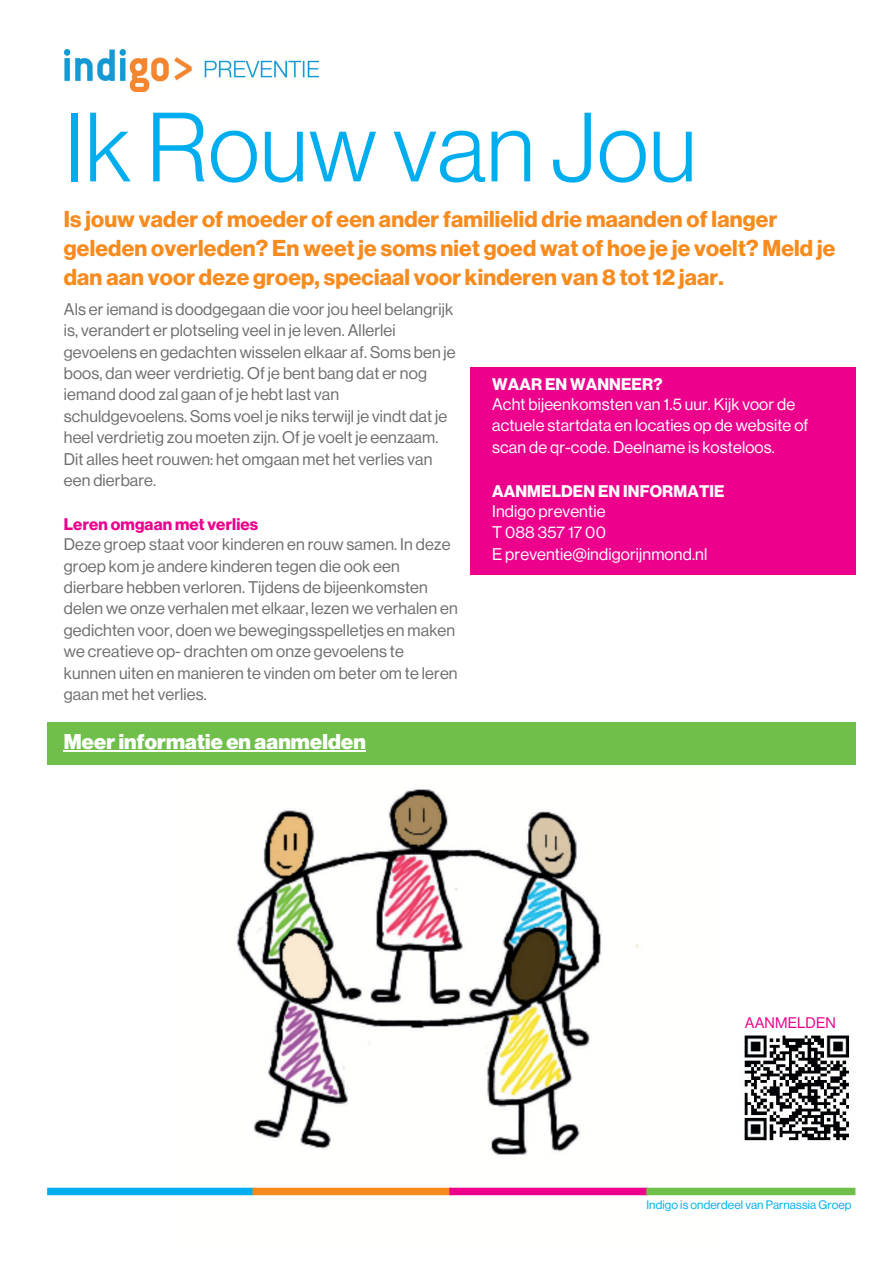
<style>
.page{position:relative;width:894px;height:1264px;background:#fff}
.page>*{position:absolute;margin:0;border:0;box-sizing:border-box;transform-origin:0 0}
.t1{font:96px "N Haas Grotesk DS Pro 45 Lt";letter-spacing:.01em;color:#00aeef}
.t2{font:22.5px/29.2px "N Haas Grotesk DS Pro 75 Bd";letter-spacing:.01em;color:#f78b1e}
.t3{font:21px "N Haas Grotesk DS Pro 95 Blk";letter-spacing:.01em;color:#fff}
.t4{font:16.5px/21.3px "N Haas Grotesk DS Pro 55 Rg";letter-spacing:.01em;color:#6d6e70}
.t5{font:16.5px/21px "N Haas Grotesk DS Pro 55 Rg";letter-spacing:.01em;color:#fff}
.t6{font:15px "N Haas Grotesk DS Pro 55 Rg";letter-spacing:.01em;color:#ec008c}
.t7{font:12px "N Haas Grotesk DS Pro 55 Rg";letter-spacing:.01em;color:#00aeef}
.s1{font-family:"N Haas Grotesk DS Pro 75 Bd";color:#ec008c}
.s2{font-family:"N Haas Grotesk DS Pro 75 Bd"}
</style>
<div class="page">
<img style="left:173px;top:789px;width:547px;height:407px">
<div style="left:47px;top:1187px;width:207px;height:8px;background:#00aeef"></div>
<div style="left:252px;top:1187px;width:199px;height:8px;background:#f78b1e"></div>
<div style="left:449px;top:1187px;width:199px;height:8px;background:#ec008c"></div>
<div style="left:646px;top:1187px;width:209px;height:8px;background:#70bf4b"></div>
<div style="left:47px;top:722px;width:808px;height:43px;background:#70bf4b"></div>
<div style="left:469px;top:367px;width:386px;height:208px;background:#ec008c"></div>
<img style="left:744px;top:1035px;width:106px;height:106px">
<img style="left:65px;top:50px;width:253px;height:42px">
<hr style="left:64px;top:750px;width:302px;height:1px;background:#fff">
<h4 class="t1" style="left:65px;top:94px;width:633px">Ik Rouw van Jou</h4>
<h4 class="t2" style="left:64px;top:204px;width:772px">Is jouw vader of moeder of een ander familielid drie maanden of langer geleden overleden? En weet je soms niet goed wat of hoe je je voelt? Meld je dan aan voor deze groep, speciaal voor kinderen van 8 tot 12 jaar.</h4>
<h4 class="t4" style="left:64px;top:298px;width:393px">Als er iemand is doodgegaan die voor jou heel belangrijk is, verandert er plotseling veel in je leven. Allerlei gevoelens en gedachten wisselen elkaar af. Soms ben je boos, dan weer verdrietig. Of je bent bang dat er nog iemand dood zal gaan of je hebt last van schuldgevoelens. Soms voel je niks terwijl je vindt dat je heel verdrietig zou moeten zijn. Of je voelt je eenzaam.<br>Dit alles heet rouwen: het omgaan met het verlies van een dierbare.</h4>
<h2 class="t4" style="left:64px;top:513px;width:395px"><span class="s1">Leren omgaan met verlies<br></span>Deze groep staat voor kinderen en rouw samen. In deze groep kom je andere kinderen tegen die ook een dierbare hebben verloren. Tijdens de bijeenkomsten delen we onze verhalen met elkaar, lezen we verhalen en gedichten voor, doen we bewegingsspelletjes en maken we creatieve op- drachten om onze gevoelens te kunnen uiten en manieren te vinden om beter om te leren gaan met het verlies.</h2>
<h4 class="t3" style="left:64px;top:729px;width:303px">Meer informatie en aanmelden</h4>
<h3 class="t5" style="left:492px;top:373px;width:318px"><span class="s2">WAAR EN WANNEER?<br></span>Acht bijeenkomsten van 1.5 uur. Kijk voor de actuele startdata en locaties op de website of scan de qr-code. Deelname is kosteloos.</h3>
<p class="t5" style="left:492px;top:480px;width:234px"><span class="s2">AANMELDEN EN INFORMATIE<br></span>Indigo preventie<br>T 088 357 17 00</p>
<p class="t5" style="left:492px;top:543px;width:217px">E preventie@indigorijnmond.nl</p>
<p class="t6" style="left:744px;top:1014px;width:92px">AANMELDEN</p>
<p class="t7" style="left:646px;top:1197px;width:206px">Indigo is onderdeel van Parnassia Groep</p>
</div>
